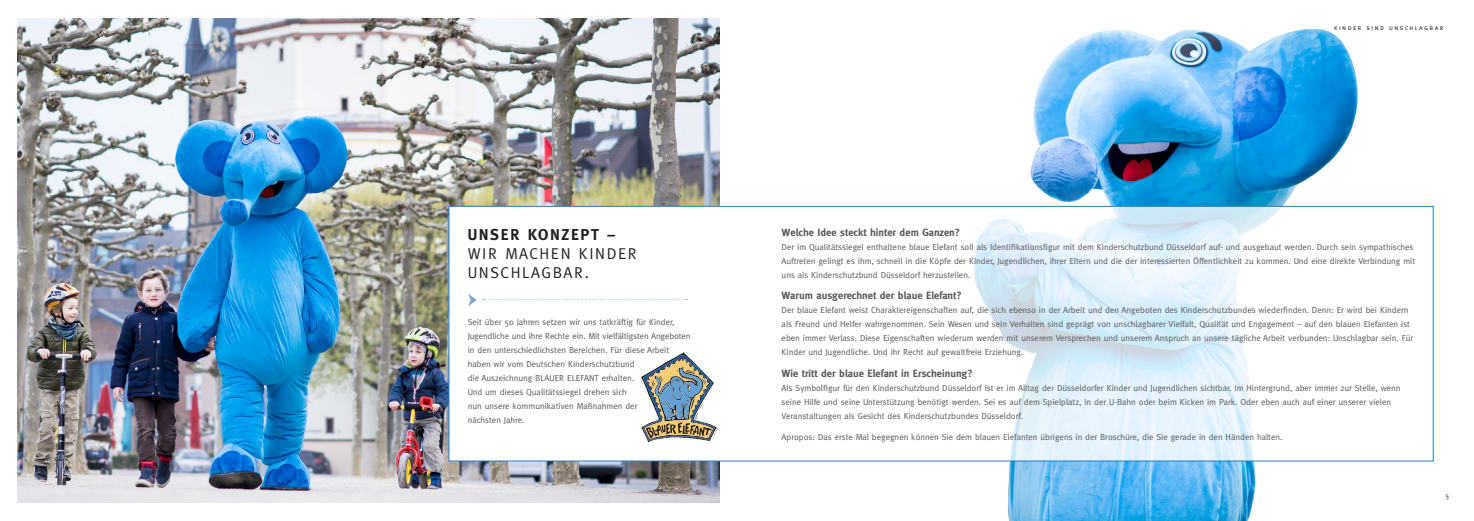
<style>
.page{position:relative;width:1474px;height:521px;background:#fff}
.page>*{position:absolute;margin:0;border:0;box-sizing:border-box;transform-origin:0 0}
.t1{font:700 22.75px "Minion Pro";color:#7da3d5}
.t2{font:15.75px/18.9px "Meta";letter-spacing:.1em;color:#231f20}
.t3{font:700 10.5px "Meta";color:#57585a}
.t4{font:8.75px/14px "Meta";color:#57585a}
.t5{font:7px "Meta Caps";letter-spacing:.2em;color:#231f20}
.s1{font-weight:700}
</style>
<div class="page">
<img style="left:17px;top:19px;width:702px;height:483px">
<img style="left:969px;top:28px;width:398px;height:493px">
<svg style="left:450px;top:208px;width:917px;height:251px"></svg>
<svg style="left:483px;top:299px;width:204px;height:1px"></svg>
<svg style="left:641px;top:352px;width:77px;height:90px"></svg>
<p class="t2" style="left:468px;top:225px;width:171px"><span class="s1">UNSER KONZEPT –<br></span>WIR MACHEN KINDER<br>UNSCHLAGBAR.</p>
<p class="t1" style="left:468px;top:282px;width:11px">→</p>
<p class="t4" style="left:468px;top:315px;width:224px">Seit über 50 Jahren setzen wir uns tatkräftig für Kinder, Jugendliche und ihre Rechte ein. Mit vielfältigsten Angeboten in den unterschiedlichsten Bereichen. Für diese Arbeit haben wir vom Deutschen Kinderschutzbund<br>die Auszeichnung BLAUER ELEFANT erhalten.<br>Und um dieses Qualitätssiegel drehen sich<br>nun unsere kommunikativen Maßnahmen der<br>nächsten Jahre.</p>
<p class="t5" style="left:1333px;top:24px;width:111px">kinder sind unschlagbar</p>
<p class="t3" style="left:781px;top:226px;width:180px">Welche Idee steckt hinter dem Ganzen?</p>
<p class="t4" style="left:781px;top:240px;width:635px">Der im Qualitätssiegel enthaltene blaue Elefant soll als Identifikationsfigur mit dem Kinderschutzbund Düsseldorf auf- und ausgebaut werden. Durch sein sympathisches<br>Auftreten gelingt es ihm, schnell in die Köpfe der Kinder, Jugendlichen, ihrer Eltern und die der interessierten Öffentlichkeit zu kommen. Und eine direkte Verbindung mit uns als Kinderschutzbund Düsseldorf herzustellen.</p>
<p class="t3" style="left:781px;top:289px;width:181px">Warum ausgerechnet der blaue Elefant?</p>
<p class="t4" style="left:781px;top:303px;width:633px">Der blaue Elefant weist Charaktereigenschaften auf, die sich ebenso in der Arbeit und den Angeboten des Kinderschutzbundes wiederfinden. Denn: Er wird bei Kindern als Freund und Helfer wahrgenommen. Sein Wesen und sein Verhalten sind geprägt von unschlagbarer Vielfalt, Qualität und Engagement – auf den blauen Elefanten ist eben immer Verlass. Diese Eigenschaften wiederum werden mit unserem Versprechen und unserem Anspruch an unsere tägliche Arbeit verbunden: Unschlagbar sein. Für Kinder und Jugendliche. Und ihr Recht auf gewaltfreie Erziehung.</p>
<p class="t3" style="left:781px;top:367px;width:192px">Wie tritt der blaue Elefant in Erscheinung?</p>
<p class="t4" style="left:781px;top:380px;width:620px">Als Symbolfigur für den Kinderschutzbund Düsseldorf ist er im Alltag der Düsseldorfer Kinder und Jugendlichen sichtbar. Im Hintergrund, aber immer zur Stelle, wenn seine Hilfe und seine Unterstützung benötigt werden. Sei es auf dem Spielplatz, in der U-Bahn oder beim Kicken im Park. Oder eben auch auf einer unserer vielen<br>Veranstaltungen als Gesicht des Kinderschutzbundes Düsseldorf.</p>
<p class="t4" style="left:781px;top:430px;width:502px">Apropos: Das erste Mal begegnen können Sie dem blauen Elefanten übrigens in der Broschüre, die Sie gerade in den Händen halten.</p>
<p class="t5" style="left:1445px;top:493px;width:5px">5</p>
</div>
